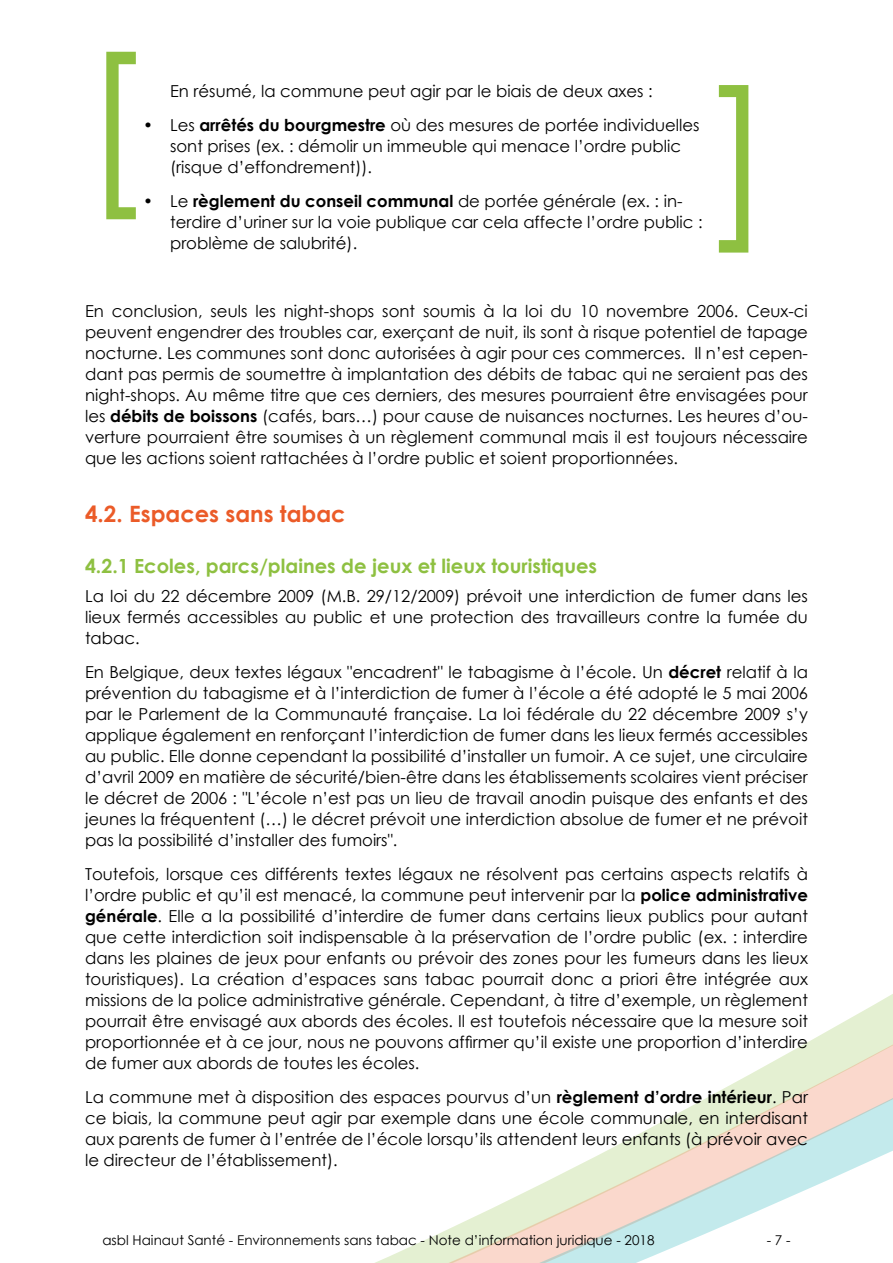
<style>
.page{position:relative;width:893px;height:1263px;background:#fff}
.page>*{position:absolute;margin:0;border:0;box-sizing:border-box;transform-origin:0 0}
.t1{font:700 22.5px "Century Gothic";color:#eb5b28}
.t2{font:700 19.5px "Century Gothic";color:#8ec041}
.t3{font:16.5px/21px "Century Gothic";color:#000;text-align:justify}
.t4{font:13.5px "Century Gothic";color:#000}
.s1{font-weight:700}
</style>
<div class="page">
<svg style="left:375px;top:994px;width:518px;height:269px"></svg>
<svg style="left:106px;top:52px;width:30px;height:167px"></svg>
<svg style="left:719px;top:85px;width:29px;height:168px"></svg>
<p class="t3" style="left:170px;top:81px;width:484px">En résumé, la commune peut agir par le biais de deux axes :</p>
<p class="t3" style="left:170px;top:114px;width:531px;text-align:left;text-indent:-27px">• Les <span class="s1">arrêtés du bourgmestre</span> où des mesures de portée individuelles sont prises (ex. : démolir un immeuble qui menace l’ordre public (risque d’effondrement)).</p>
<p class="t3" style="left:170px;top:190px;width:534px;text-align:left;text-indent:-27px">• Le <span class="s1">règlement du conseil communal</span> de portée générale (ex. : in&shy;terdire d’uriner sur la voie publique car cela affecte l’ordre public : problème de salubrité).</p>
<p class="t3" style="left:85px;top:300px;width:724px">En conclusion, seuls les night-shops sont soumis à la loi du 10 novembre 2006. Ceux-ci peuvent engendrer des troubles car, exerçant de nuit, ils sont à risque potentiel de tapage nocturne. Les communes sont donc autorisées à agir pour ces commerces. Il n’est cepen&shy;dant pas permis de soumettre à implantation des débits de tabac qui ne seraient pas des night-shops. Au même titre que ces derniers, des mesures pourraient être envisagées pour les <span class="s1">débits de boissons</span> (cafés, bars…) pour cause de nuisances nocturnes. Les heures d’ou&shy;verture pourraient être soumises à un règlement communal mais il est toujours nécessaire que les actions soient rattachées à l’ordre public et soient proportionnées.</p>
<h1 class="t1" style="left:85px;top:496px;width:262px">4.2. Espaces sans tabac</h1>
<p class="t2" style="left:85px;top:551px;width:514px">4.2.1 Ecoles, parcs/plaines de jeux et lieux touristiques</p>
<p class="t3" style="left:85px;top:586px;width:724px">La loi du 22 décembre 2009 (M.B. 29/12/2009) prévoit une interdiction de fumer dans les lieux fermés accessibles au public et une protection des travailleurs contre la fumée du tabac.</p>
<p class="t3" style="left:85px;top:661px;width:724px">En Belgique, deux textes légaux "encadrent" le tabagisme à l’école. Un <span class="s1">décret</span> relatif à la prévention du tabagisme et à l’interdiction de fumer à l’école a été adopté le 5 mai 2006 par le Parlement de la Communauté française. La loi fédérale du 22 décembre 2009 s’y applique également en renforçant l’interdiction de fumer dans les lieux fermés accessibles au public. Elle donne cependant la possibilité d’installer un fumoir. A ce sujet, une circulaire d’avril 2009 en matière de sécurité/bien-être dans les établissements scolaires vient préciser le décret de 2006 : "L’école n’est pas un lieu de travail anodin puisque des enfants et des jeunes la fréquentent (…) le décret prévoit une interdiction absolue de fumer et ne prévoit pas la possibilité d’installer des fumoirs".</p>
<p class="t3" style="left:85px;top:863px;width:724px">Toutefois, lorsque ces différents textes légaux ne résolvent pas certains aspects relatifs à l’ordre public et qu’il est menacé, la commune peut intervenir par la <span class="s1">police administrative générale</span>. Elle a la possibilité d’interdire de fumer dans certains lieux publics pour autant que cette interdiction soit indispensable à la préservation de l’ordre public (ex. : interdire dans les plaines de jeux pour enfants ou prévoir des zones pour les fumeurs dans les lieux touristiques). La création d’espaces sans tabac pourrait donc a priori être intégrée aux missions de la police administrative générale. Cependant, à titre d’exemple, un règlement pourrait être envisagé aux abords des écoles. Il est toutefois nécessaire que la mesure soit proportionnée et à ce jour, nous ne pouvons affirmer qu’il existe une proportion d’interdire de fumer aux abords de toutes les écoles.</p>
<p class="t3" style="left:85px;top:1086px;width:724px">La commune met à disposition des espaces pourvus d’un <span class="s1">règlement d’ordre intérieur</span>. Par ce biais, la commune peut agir par exemple dans une école communale, en interdisant aux parents de fumer à l’entrée de l’école lorsqu’ils attendent leurs enfants (à prévoir avec le directeur de l’établissement).</p>
<p class="t4" style="left:102px;top:1230px;width:554px">asbl Hainaut Santé - Environnements sans tabac - Note d’information juridique - 2018</p>
<p class="t4" style="left:767px;top:1230px;width:25px">- 7 -</p>
</div>
